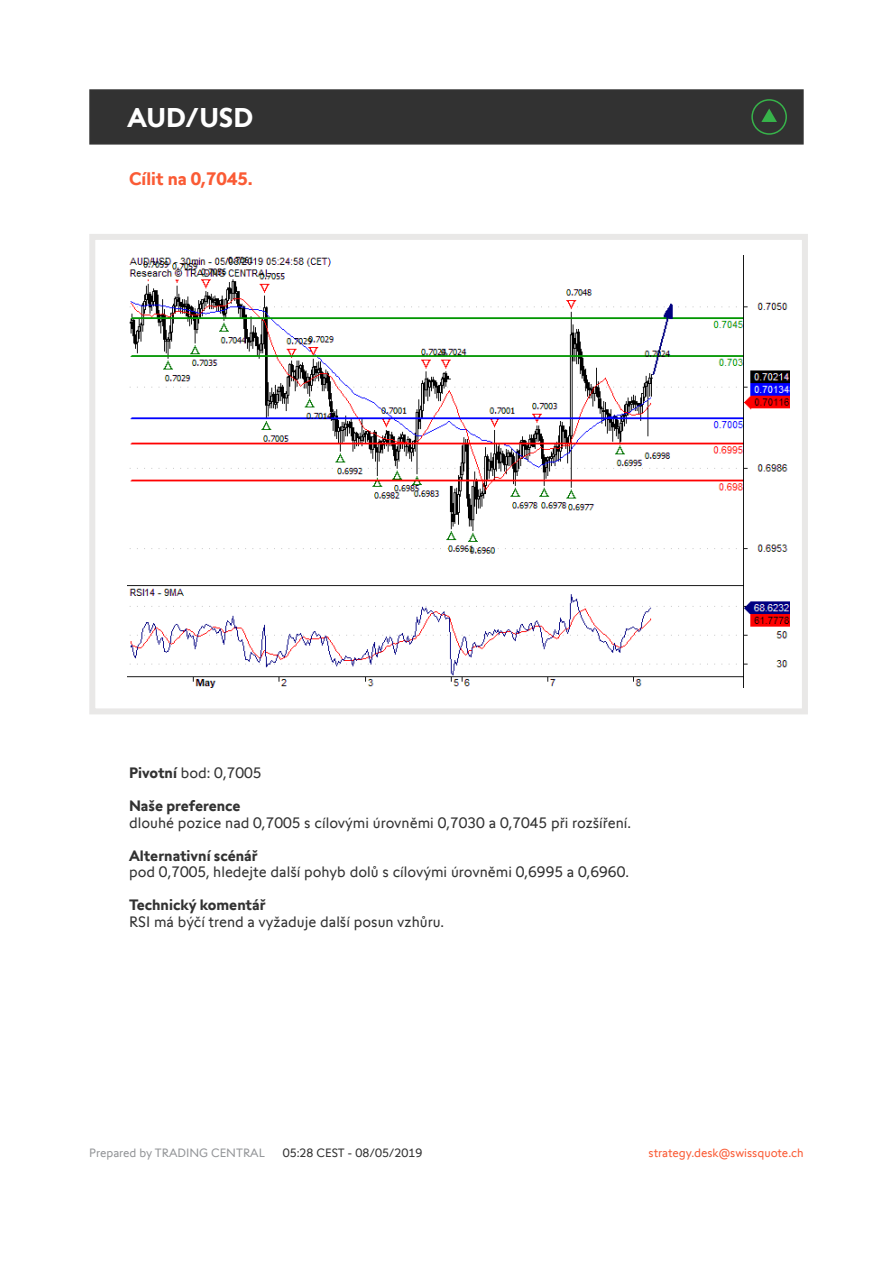
<style>
.page{position:relative;width:893px;height:1263px;background:#fff}
.page>*{position:absolute;margin:0;border:0;box-sizing:border-box;transform-origin:0 0}
.t1{font:700 27px "Swissquote CT";color:#fff}
.t2{font:700 18px "Swissquote CT";color:#fa5b35}
.t3{font:15px "Swissquote CT";color:#323232}
.t4{font:700 15px "Swissquote CT";color:#323232}
.t5{font:12px "Swissquote CT";color:#fa5b35}
.t6{font:12px "Swissquote CT";color:#939598}
.t7{font:12px "Swissquote CT";color:#323232}
.s1{font-weight:700}
</style>
<div class="page">
<div style="left:89px;top:234px;width:719px;height:480px;border:6px solid #e9e8e7"></div>
<div style="left:89px;top:89px;width:715px;height:56px;background:#323232;border:2px solid #323232"></div>
<img style="left:128px;top:255px;width:661px;height:432px">
<svg style="left:751px;top:99px;width:36px;height:36px"></svg>
<h1 class="t1" style="left:128px;top:101px;width:127px">AUD/USD</h1>
<p class="t2" style="left:129px;top:168px;width:125px">Cílit na 0,7045.</p>
<p class="t3" style="left:129px;top:764px;width:134px"><span class="s1">Pivotní</span> bod: 0,7005</p>
<p class="t4" style="left:129px;top:797px;width:113px">Naše preference</p>
<p class="t3" style="left:129px;top:814px;width:503px">dlouhé pozice nad 0,7005 s cílovými úrovněmi 0,7030 a 0,7045 při rozšíření.</p>
<p class="t4" style="left:129px;top:846px;width:130px">Alternativní scénář</p>
<p class="t3" style="left:129px;top:863px;width:501px">pod 0,7005, hledejte další pohyb dolů s cílovými úrovněmi 0,6995 a 0,6960.</p>
<p class="t4" style="left:129px;top:896px;width:138px">Technický komentář</p>
<p class="t3" style="left:129px;top:913px;width:317px">RSI má býčí trend a vyžaduje další posun vzhůru.</p>
<p class="t6" style="left:89px;top:1145px;width:177px">Prepared by TRADING CENTRAL</p>
<p class="t7" style="left:283px;top:1145px;width:141px">05:28 CEST - 08/05/2019</p>
<p class="t5" style="left:649px;top:1145px;width:157px">strategy.desk@swissquote.ch</p>
</div>
